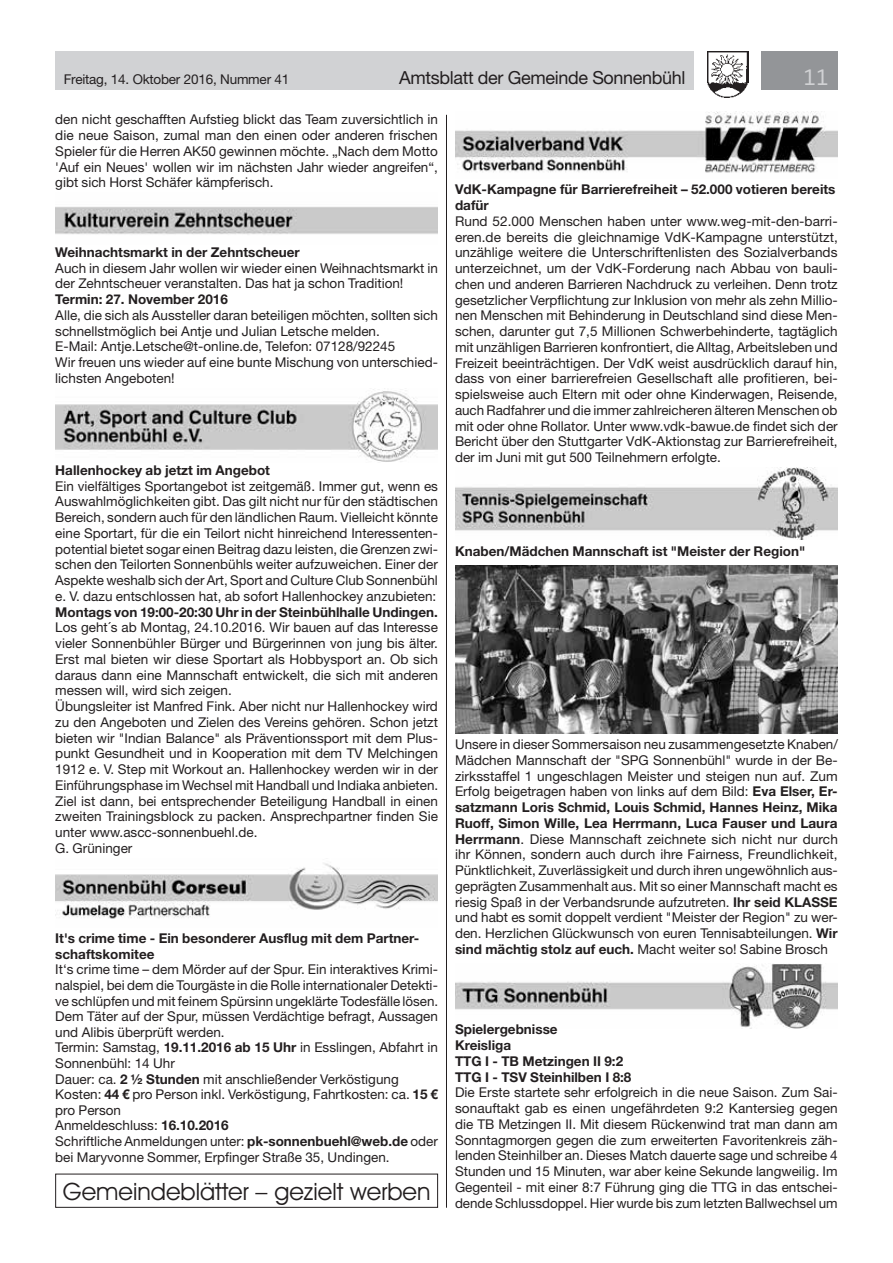
<style>
.page{position:relative;width:893px;height:1263px;background:#fff}
.page>*{position:absolute;margin:0;border:0;box-sizing:border-box;transform-origin:0 0}
.t1{font:21px "Neo Sans Std";color:#d1d2d4}
.t2{font:18px "Helvetica Neue LT Std";letter-spacing:-.02em;color:#231f20}
.t3{font:13.5px/15.8px "Helvetica Neue LT Std";color:#231f20;text-align:justify}
.t4{font:700 13.5px/15.8px "Helvetica Neue LT Std";color:#231f20}
.s1{font-weight:700}
</style>
<div class="page">
<div style="left:55px;top:51px;width:639px;height:38px;background:#d1d2d4"></div>
<div style="left:761px;top:51px;width:77px;height:38px;background:#939598"></div>
<img style="left:707px;top:51px;width:41px;height:47px">
<img style="left:55px;top:207px;width:383px;height:28px">
<img style="left:55px;top:388px;width:383px;height:74px">
<img style="left:55px;top:863px;width:383px;height:56px">
<img style="left:455px;top:112px;width:383px;height:61px">
<img style="left:455px;top:467px;width:383px;height:73px">
<img style="left:455px;top:565px;width:383px;height:168px">
<img style="left:455px;top:964px;width:383px;height:64px">
<hr style="left:446px;top:115px;width:1px;height:1093px;background:#231f20">
<div style="left:55px;top:1174px;width:383px;height:34px;border:1px solid #231f20"></div>
<p class="t3" style="left:64px;top:71px;width:227px">Freitag, 14. Oktober 2016, Nummer 41</p>
<h2 class="t2" style="left:399px;top:67px;width:288px">Amtsblatt der Gemeinde Sonnenbühl</h2>
<h1 class="t1" style="left:804px;top:64px;width:27px">11</h1>
<p class="t3" style="left:55px;top:112px;width:384px">den nicht geschafften Aufstieg blickt das Team zuversichtlich in die neue Saison, zumal man den einen oder anderen frischen Spieler für die Herren AK50 gewinnen möchte. „Nach dem Motto 'Auf ein Neues' wollen wir im nächsten Jahr wieder angreifen“, gibt sich Horst Schäfer kämpferisch.</p>
<p class="t4" style="left:455px;top:181px;width:382px">VdK-Kampagne für Barrierefreiheit – 52.000 votieren bereits dafür</p>
<p class="t3" style="left:455px;top:213px;width:384px">Rund 52.000 Menschen haben unter www.weg-mit-den-barri&shy;eren.de bereits die gleichnamige VdK-Kampagne unterstützt, unzählige weitere die Unterschriftenlisten des Sozialverbands unterzeichnet, um der VdK-Forderung nach Abbau von bauli&shy;chen und anderen Barrieren Nachdruck zu verleihen. Denn trotz gesetzlicher Verpflichtung zur Inklusion von mehr als zehn Millio&shy;nen Menschen mit Behinderung in Deutschland sind diese Men&shy;schen, darunter gut 7,5 Millionen Schwerbehinderte, tagtäglich mit unzähligen Barrieren konfrontiert, die Alltag, Arbeitsleben und Freizeit beeinträchtigen. Der VdK weist ausdrücklich darauf hin, dass von einer barrierefreien Gesellschaft alle profitieren, bei&shy;spielsweise auch Eltern mit oder ohne Kinderwagen, Reisende, auch Radfahrer und die immer zahlreicheren älteren Menschen ob mit oder ohne Rollator. Unter www.vdk-bawue.de findet sich der Bericht über den Stuttgarter VdK-Aktionstag zur Barrierefreiheit, der im Juni mit gut 500 Teilnehmern erfolgte.</p>
<p class="t4" style="left:55px;top:244px;width:246px">Weihnachtsmarkt in der Zehntscheuer</p>
<p class="t3" style="left:55px;top:260px;width:384px">Auch in diesem Jahr wollen wir wieder einen Weihnachtsmarkt in der Zehntscheuer veranstalten. Das hat ja schon Tradition!</p>
<p class="t4" style="left:55px;top:291px;width:174px">Termin: 27. November 2016</p>
<p class="t3" style="left:55px;top:307px;width:384px;text-align:left">Alle, die sich als Aussteller daran beteiligen möchten, sollten sich schnellstmöglich bei Antje und Julian Letsche melden.<br>E-Mail: Antje.Letsche@t-online.de, Telefon: 07128/92245<br>Wir freuen uns wieder auf eine bunte Mischung von unterschied&shy;lichsten Angeboten!</p>
<p class="t4" style="left:55px;top:462px;width:216px">Hallenhockey ab jetzt im Angebot</p>
<p class="t3" style="left:55px;top:478px;width:384px">Ein vielfältiges Sportangebot ist zeitgemäß. Immer gut, wenn es Auswahlmöglichkeiten gibt. Das gilt nicht nur für den städtischen Bereich, sondern auch für den ländlichen Raum. Vielleicht könnte eine Sportart, für die ein Teilort nicht hinreichend Interessenten&shy;potential bietet sogar einen Beitrag dazu leisten, die Grenzen zwi&shy;schen den Teilorten Sonnenbühls weiter aufzuweichen. Einer der Aspekte weshalb sich der Art, Sport and Culture Club Sonnenbühl e. V. dazu entschlossen hat, ab sofort Hallenhockey anzubieten:</p>
<p class="t4" style="left:55px;top:604px;width:384px">Montags von 19:00-20:30 Uhr in der Steinbühlhalle Undingen.</p>
<p class="t3" style="left:55px;top:619px;width:384px;text-align:left">Los geht´s ab Montag, 24.10.2016. Wir bauen auf das Interesse vieler Sonnenbühler Bürger und Bürgerinnen von jung bis älter.<br>Erst mal bieten wir diese Sportart als Hobbysport an. Ob sich daraus dann eine Mannschaft entwickelt, die sich mit anderen messen will, wird sich zeigen.<br>Übungsleiter ist Manfred Fink. Aber nicht nur Hallenhockey wird zu den Angeboten und Zielen des Vereins gehören. Schon jetzt bieten wir "Indian Balance" als Präventionssport mit dem Plus&shy;punkt Gesundheit und in Kooperation mit dem TV Melchingen 1912 e. V. Step mit Workout an. Hallenhockey werden wir in der Einführungsphase im Wechsel mit Handball und Indiaka anbieten.<br>Ziel ist dann, bei entsprechender Beteiligung Handball in einen zweiten Trainingsblock zu packen. Ansprechpartner finden Sie unter www.ascc-sonnenbuehl.de.<br>G. Grüninger</p>
<p class="t4" style="left:455px;top:543px;width:352px">Knaben/Mädchen Mannschaft ist "Meister der Region"</p>
<p class="t3" style="left:455px;top:736px;width:384px">Unsere in dieser Sommersaison neu zusammengesetzte Knaben/ Mädchen Mannschaft der "SPG Sonnenbühl" wurde in der Be&shy;zirksstaffel 1 ungeschlagen Meister und steigen nun auf. Zum Erfolg beigetragen haben von links auf dem Bild: <span class="s1">Eva Elser, Er&shy;satzmann Loris Schmid, Louis Schmid, Hannes Heinz, Mika Ruoff, Simon Wille, Lea Herrmann, Luca Fauser und Laura Herrmann</span>. Diese Mannschaft zeichnete sich nicht nur durch ihr Können, sondern auch durch ihre Fairness, Freundlichkeit, Pünktlichkeit, Zuverlässigkeit und durch ihren ungewöhnlich aus&shy;geprägten Zusammenhalt aus. Mit so einer Mannschaft macht es riesig Spaß in der Verbandsrunde aufzutreten. <span class="s1">Ihr seid KLASSE </span>und habt es somit doppelt verdient "Meister der Region" zu wer&shy;den. Herzlichen Glückwunsch von euren Tennisabteilungen. <span class="s1">Wir sind mächtig stolz auf euch.</span> Macht weiter so! Sabine Brosch</p>
<p class="t4" style="left:55px;top:930px;width:365px">It's crime time - Ein besonderer Ausflug mit dem Partner&shy;schaftskomitee</p>
<p class="t3" style="left:55px;top:962px;width:384px;text-align:left">It‘s crime time – dem Mörder auf der Spur. Ein interaktives Krimi&shy;nalspiel, bei dem die Tourgäste in die Rolle internationaler Detekti&shy;ve schlüpfen und mit feinem Spürsinn ungeklärte Todesfälle lösen.<br>Dem Täter auf der Spur, müssen Verdächtige befragt, Aussagen und Alibis überprüft werden.<br>Termin: Samstag, <span class="s1">19.11.2016 ab 15 Uhr</span> in Esslingen, Abfahrt in Sonnenbühl: 14 Uhr<br>Dauer: ca. <span class="s1">2 1/2 Stunden</span> mit anschließender Verköstigung Kosten: <span class="s1">44 €</span> pro Person inkl. Verköstigung, Fahrtkosten: ca. <span class="s1">15 € </span>pro Person<br>Anmeldeschluss: <span class="s1">16.10.2016<br></span>Schriftliche Anmeldungen unter: <span class="s1">pk-sonnenbuehl@web.de</span> oder bei Maryvonne Sommer, Erpfinger Straße 35, Undingen.</p>
<p class="t4" style="left:455px;top:1021px;width:178px">Spielergebnisse<br>Kreisliga<br>TTG I - TB Metzingen II 9:2<br>TTG I - TSV Steinhilben I 8:8</p>
<p class="t3" style="left:63px;top:1084px;width:776px;text-align:right">Die Erste startete sehr erfolgreich in die neue Saison. Zum Sai-<br>sonauftakt gab es einen ungefährdeten 9:2 Kantersieg gegen<br>die TB Metzingen II. Mit diesem Rückenwind trat man dann am<br>Sonntagmorgen gegen die zum erweiterten Favoritenkreis zäh-<br>lenden Steinhilber an. Dieses Match dauerte sage und schreibe 4<br>Stunden und 15 Minuten, war aber keine Sekunde langweilig. Im<br>Gegenteil - mit einer 8:7 Führung ging die TTG in das entschei-<br><sup>Gemeindeblätter</sup> <sup>–</sup> <sup>gezielt</sup> <sup>werben</sup> dende Schlussdoppel. Hier wurde bis zum letzten Ballwechsel um</p>
</div>
